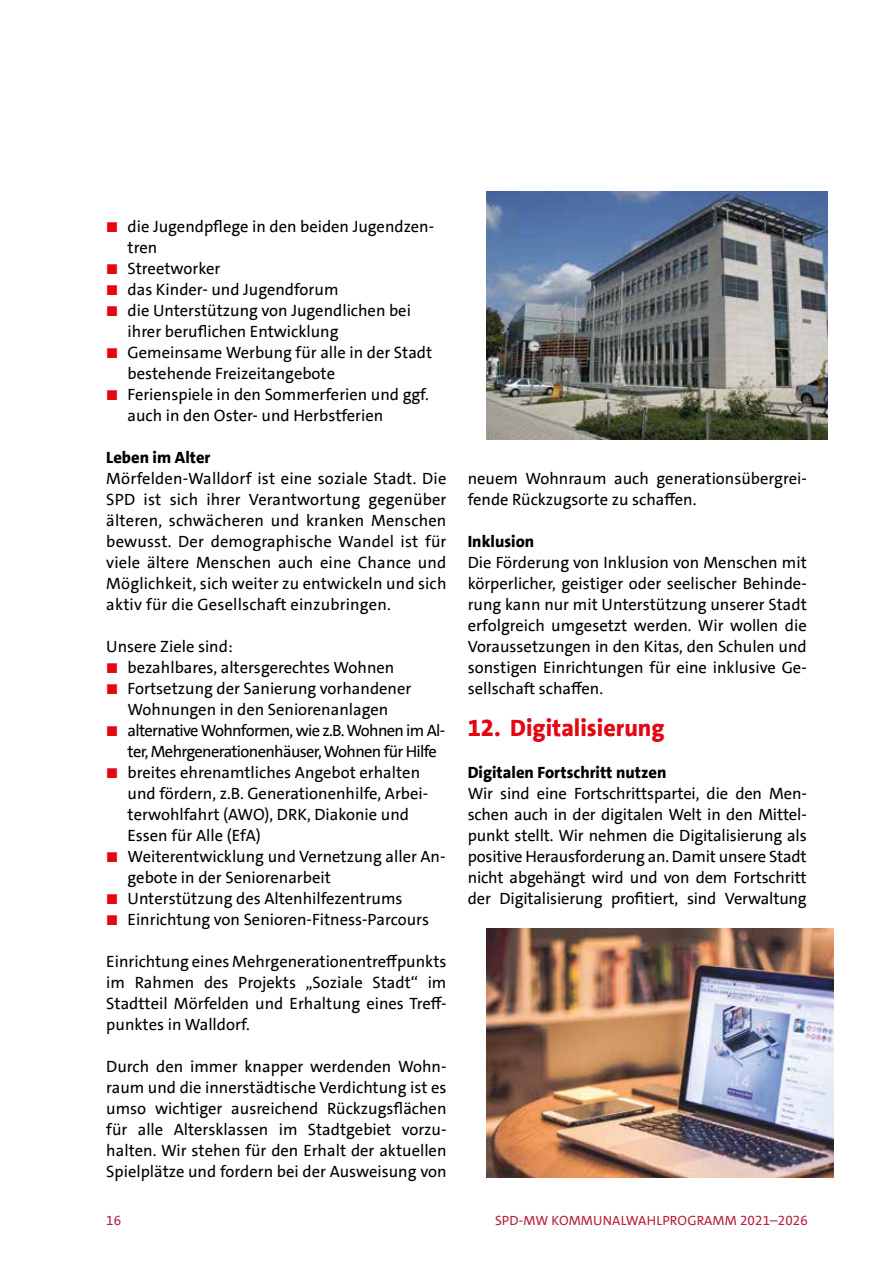
<style>
.page{position:relative;width:893px;height:1263px;background:#fff}
.page>*{position:absolute;margin:0;border:0;box-sizing:border-box;transform-origin:0 0}
.Zwischenüberschrift{font:800 24px "SPD The Sans";color:#e30613}
.Text{font:16.5px/21px "SPD The Sans";color:#000}
.Text-2{font:16.5px/21px "SPD The Sans";letter-spacing:-.04em;color:#000}
.Text_bold_1{font:800 16.5px "SPD The Sans";color:#000}
.Text_0{font:16.5px "SPD The Sans";color:#000}
.Text_bold_0{font:800 16.5px "SPD The Sans";color:#000}
.t1{font:13.5px "SPD The Sans";letter-spacing:.01em;color:#b71e3f}
</style>
<div class="page">
<img style="left:487px;top:191px;width:340px;height:249px">
<img style="left:487px;top:928px;width:346px;height:250px">
<p class="Text" style="left:128px;top:216px;width:308px">die Jugendpflege in den beiden Jugendzen&shy;tren</p>
<p class="Text" style="left:128px;top:258px;width:94px">Streetworker</p>
<p class="Text" style="left:128px;top:279px;width:212px">das Kinder- und Jugendforum</p>
<p class="Text" style="left:128px;top:300px;width:285px">die Unterstützung von Jugendlichen bei ihrer beruflichen Entwicklung</p>
<p class="Text" style="left:128px;top:342px;width:306px">Gemeinsame Werbung für alle in der Stadt bestehende Freizeitangebote</p>
<p class="Text" style="left:128px;top:384px;width:303px">Ferienspiele in den Sommerferien und ggf. auch in den Oster- und Herbstferien</p>
<p class="Text_bold_1" style="left:106px;top:446px;width:106px">Leben im Alter</p>
<p class="Text" style="left:106px;top:468px;width:342px;text-align:justify">Mörfelden-Walldorf ist eine soziale Stadt. Die SPD ist sich ihrer Verantwortung gegenüber älteren, schwächeren und kranken Menschen bewusst. Der demographische Wandel ist für viele ältere Menschen auch eine Chance und Möglichkeit, sich weiter zu entwickeln und sich aktiv für die Gesellschaft einzubringen.</p>
<p class="Text_0" style="left:106px;top:635px;width:128px">Unsere Ziele sind:</p>
<p class="Text" style="left:128px;top:657px;width:268px">bezahlbares, altersgerechtes Wohnen</p>
<p class="Text" style="left:128px;top:678px;width:285px">Fortsetzung der Sanierung vorhandener<br>Wohnungen in den Seniorenanlagen</p>
<p class="Text-2" style="left:128px;top:720px;width:319px">alternative Wohnformen, wie z.B. Wohnen im Al&shy;ter, Mehrgenerationenhäuser, Wohnen für Hilfe</p>
<p class="Text" style="left:128px;top:762px;width:302px">breites ehrenamtliches Angebot erhalten und fördern, z.B. Generationenhilfe, Arbei&shy;terwohlfahrt (AWO), DRK, Diakonie und Essen für Alle (EfA)</p>
<p class="Text" style="left:128px;top:846px;width:319px">Weiterentwicklung und Vernetzung aller An&shy;gebote in der Seniorenarbeit</p>
<p class="Text" style="left:128px;top:888px;width:276px">Unterstützung des Altenhilfezentrums</p>
<p class="Text" style="left:128px;top:909px;width:303px">Einrichtung von Senioren-Fitness-Parcours</p>
<p class="Text" style="left:106px;top:951px;width:342px;text-align:justify">Einrichtung eines Mehrgenerationentreffpunkts im Rahmen des Projekts ,,Soziale Stadt‘‘ im Stadtteil Mörfelden und Erhaltung eines Treff&shy;punktes in Walldorf.</p>
<p class="Text" style="left:106px;top:1056px;width:342px;text-align:justify">Durch den immer knapper werdenden Wohn&shy;raum und die innerstädtische Verdichtung ist es umso wichtiger ausreichend Rückzugsflächen für alle Altersklassen im Stadtgebiet vorzu&shy;halten. Wir stehen für den Erhalt der aktuellen Spielplätze und fordern bei der Ausweisung von</p>
<p class="Text" style="left:468px;top:468px;width:341px">neuem Wohnraum auch generationsübergrei&shy;fende Rückzugsorte zu schaffen.</p>
<p class="Text_bold_0" style="left:468px;top:530px;width:68px">Inklusion</p>
<p class="Text" style="left:468px;top:552px;width:341px;text-align:justify">Die Förderung von Inklusion von Menschen mit körperlicher, geistiger oder seelischer Behinde&shy;rung kann nur mit Unterstützung unserer Stadt erfolgreich umgesetzt werden. Wir wollen die Voraussetzungen in den Kitas, den Schulen und sonstigen Einrichtungen für eine inklusive Ge&shy;sellschaft schaffen.</p>
<p class="Zwischenüberschrift" style="left:468px;top:712px;width:198px">12. Digitalisierung</p>
<p class="Text_bold_1" style="left:468px;top:761px;width:200px">Digitalen Fortschritt nutzen</p>
<p class="Text" style="left:468px;top:783px;width:341px;text-align:justify">Wir sind eine Fortschrittspartei, die den Men&shy;schen auch in der digitalen Welt in den Mittel&shy;punkt stellt. Wir nehmen die Digitalisierung als positive Herausforderung an. Damit unsere Stadt nicht abgehängt wird und von dem Fortschritt der Digitalisierung profitiert, sind Verwaltung</p>
<p class="t1" style="left:106px;top:1212px;width:16px">16</p>
<p class="t1" style="left:495px;top:1212px;width:314px">SPD-MW KOMMUNALWAHLPROGRAMM 2021–2026</p>
</div>
